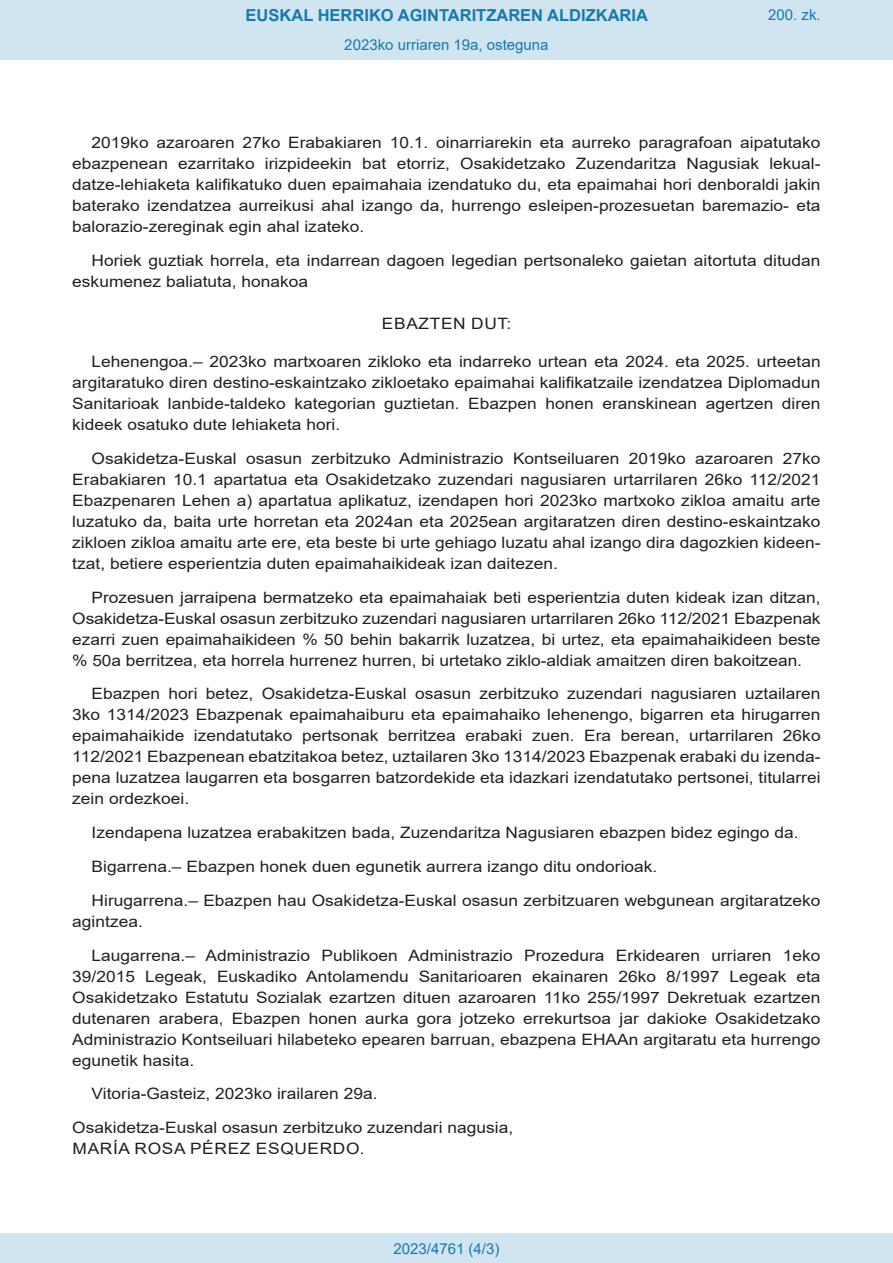
<style>
.page{position:relative;width:893px;height:1263px;background:#fff}
.page>*{position:absolute;margin:0;border:0;box-sizing:border-box;transform-origin:0 0}
.t1{font:700 16.5px "Arial";color:#1879ad}
.BOPVDetalle{font:15.6px/21px "Arial";color:#231f20;text-align:justify;scale:1.11 1}
.BOPVFirmaPuesto{font:15.6px "Arial";color:#231f20;scale:1.11 1}
.BOPVFirmaLugFec{font:15.6px "Arial";color:#231f20;scale:1.11 1}
.BOPVFirmaNombre{font:15.6px "Arial";letter-spacing:.035em;color:#231f20;scale:1.11 1}
.BOPVClave{font:15.6px "Arial";letter-spacing:.035em;color:#231f20;scale:1.11 1}
.Paginacion_Centro{font:15px "Arial";color:#1879ad}
</style>
<div class="page">
<div style="left:0;top:0;width:893px;height:60px;background:#d0e5f0"></div>
<div style="left:0;top:1233px;width:893px;height:30px;background:#d0e5f0"></div>
<p class="t1" style="left:246px;top:3px;width:404px">EUSKAL HERRIKO AGINTARITZAREN ALDIZKARIA</p>
<p class="Paginacion_Centro" style="left:344px;top:35px;width:206px">2023ko urriaren 19a, osteguna</p>
<p class="Paginacion_Centro" style="left:768px;top:5px;width:54px">200. zk.</p>
<p class="BOPVDetalle" style="left:72px;top:132px;width:676px;text-indent:19px">2019ko azaroaren 27ko Erabakiaren 10.1. oinarriarekin eta aurreko paragrafoan aipatutako ebazpenean ezarritako irizpideekin bat etorriz, Osakidetzako Zuzendaritza Nagusiak lekual&shy;datze-lehiaketa kalifikatuko duen epaimahaia izendatuko du, eta epaimahai hori denboraldi jakin baterako izendatzea aurreikusi ahal izango da, hurrengo esleipen-prozesuetan baremazio- eta balorazio-zereginak egin ahal izateko.</p>
<p class="BOPVDetalle" style="left:72px;top:250px;width:676px;text-indent:19px">Horiek guztiak horrela, eta indarrean dagoen legedian pertsonaleko gaietan aitortuta ditudan eskumenez baliatuta, honakoa</p>
<p class="BOPVClave" style="left:382px;top:313px;width:118px">EBAZTEN DUT:</p>
<p class="BOPVDetalle" style="left:72px;top:351px;width:676px;text-indent:19px">Lehenengoa.– 2023ko martxoaren zikloko eta indarreko urtean eta 2024. eta 2025. urteetan argitaratuko diren destino-eskaintzako zikloetako epaimahai kalifikatzaile izendatzea Diplomadun Sanitarioak lanbide-taldeko kategorian guztietan. Ebazpen honen eranskinean agertzen diren kideek osatuko dute lehiaketa hori.</p>
<p class="BOPVDetalle" style="left:72px;top:448px;width:676px;text-indent:19px">Osakidetza-Euskal osasun zerbitzuko Administrazio Kontseiluaren 2019ko azaroaren 27ko Erabakiaren 10.1 apartatua eta Osakidetzako zuzendari nagusiaren urtarrilaren 26ko 112/2021<br>Ebazpenaren Lehen a) apartatua aplikatuz, izendapen hori 2023ko martxoko zikloa amaitu arte luzatuko da, baita urte horretan eta 2024an eta 2025ean argitaratzen diren destino-eskaintzako zikloen zikloa amaitu arte ere, eta beste bi urte gehiago luzatu ahal izango dira dagozkien kideen&shy;tzat, betiere esperientzia duten epaimahaikideak izan daitezen.</p>
<p class="BOPVDetalle" style="left:72px;top:587px;width:676px;text-indent:19px">Prozesuen jarraipena bermatzeko eta epaimahaiak beti esperientzia duten kideak izan ditzan, Osakidetza-Euskal osasun zerbitzuko zuzendari nagusiaren urtarrilaren 26ko 112/2021 Ebazpenak ezarri zuen epaimahaikideen % 50 behin bakarrik luzatzea, bi urtez, eta epaimahaikideen beste % 50a berritzea, eta horrela hurrenez hurren, bi urtetako ziklo-aldiak amaitzen diren bakoitzean.</p>
<p class="BOPVDetalle" style="left:72px;top:683px;width:676px;text-indent:19px">Ebazpen hori betez, Osakidetza-Euskal osasun zerbitzuko zuzendari nagusiaren uztailaren 3ko 1314/2023 Ebazpenak epaimahaiburu eta epaimahaiko lehenengo, bigarren eta hirugarren epaimahaikide izendatutako pertsonak berritzea erabaki zuen. Era berean, urtarrilaren 26ko 112/2021 Ebazpenean ebatzitakoa betez, uztailaren 3ko 1314/2023 Ebazpenak erabaki du izenda&shy;pena luzatzea laugarren eta bosgarren batzordekide eta idazkari izendatutako pertsonei, titularrei zein ordezkoei.</p>
<p class="BOPVDetalle" style="left:92px;top:822px;width:638px">Izendapena luzatzea erabakitzen bada, Zuzendaritza Nagusiaren ebazpen bidez egingo da.</p>
<p class="BOPVDetalle" style="left:92px;top:856px;width:511px">Bigarrena.– Ebazpen honek duen egunetik aurrera izango ditu ondorioak.</p>
<p class="BOPVDetalle" style="left:72px;top:890px;width:676px;text-indent:19px">Hirugarrena.– Ebazpen hau Osakidetza-Euskal osasun zerbitzuaren webgunean argitaratzeko agintzea.</p>
<p class="BOPVDetalle" style="left:72px;top:944px;width:676px;text-indent:19px">Laugarrena.– Administrazio Publikoen Administrazio Prozedura Erkidearen urriaren 1eko 39/2015 Legeak, Euskadiko Antolamendu Sanitarioaren ekainaren 26ko 8/1997 Legeak eta Osakidetzako Estatutu Sozialak ezartzen dituen azaroaren 11ko 255/1997 Dekretuak ezartzen dutenaren arabera, Ebazpen honen aurka gora jotzeko errekurtsoa jar dakioke Osakidetzako Administrazio Kontseiluari hilabeteko epearen barruan, ebazpena EHAAn argitaratu eta hurrengo egunetik hasita.</p>
<p class="BOPVFirmaLugFec" style="left:92px;top:1083px;width:259px">Vitoria-Gasteiz, 2023ko irailaren 29a.</p>
<p class="BOPVFirmaPuesto" style="left:72px;top:1117px;width:399px">Osakidetza-Euskal osasun zerbitzuko zuzendari nagusia,</p>
<p class="BOPVFirmaNombre" style="left:73px;top:1138px;width:265px">MARÍA ROSA PÉREZ ESQUERDO.</p>
<p class="Paginacion_Centro" style="left:393px;top:1238px;width:107px">2023/4761 (4/3)</p>
</div>
